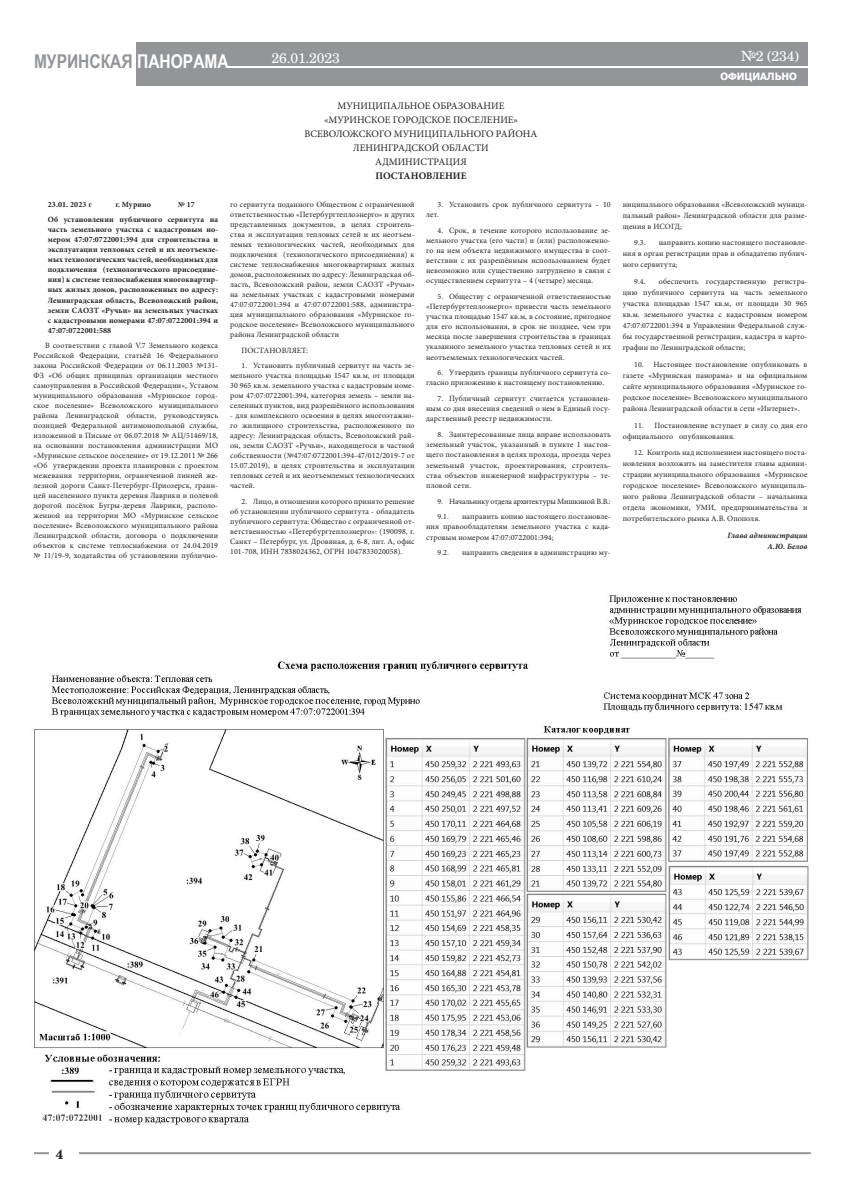
<style>
.page{position:relative;width:842px;height:1191px;background:#fff}
.page>*{position:absolute;margin:0;border:0;box-sizing:border-box;transform-origin:0 0}
.t1{font:700 19px "Arial Narrow";color:#939598}
.t2{font:14px "Te X Gyre Schola";letter-spacing:-.01em;color:#fff}
.t3{font:700 13px "Te X Gyre Schola";color:#231f20}
.Постановление_шапка{font:10px/14px "Minion Pro";color:#231f20;text-align:center}
.Постановление_шапка-2{font:700 10px "Minion Pro";color:#231f20}
.t4{font:700 10px "Tahoma";color:#fff}
.текст{font:8px/10px "Minion Pro";letter-spacing:.01em;color:#231f20;text-align:justify}
.решение_отбивка{font:700 8px/10px "Minion Pro";letter-spacing:.01em;color:#231f20;text-align:justify}
.текст-2{font:8px "Minion Pro";letter-spacing:-.02em;color:#231f20}
.подпись_главы{font:italic 700 8px/11px "Minion Pro";letter-spacing:.01em;color:#231f20;text-align:right}
.дата_до_отбивки{font:700 8px "Minion Pro";letter-spacing:.01em;color:#231f20}
.s1{color:#fff}
</style>
<div class="page">
<div style="left:136px;top:43px;width:672px;height:43px;background:#939598"></div>
<hr style="left:227px;top:66px;width:581px;height:2px;background:#fff">
<hr style="left:34px;top:1152px;width:777px;height:2px;background:#939598">
<div style="left:49px;top:1146px;width:29px;height:19px;background:#fff"></div>
<img style="left:31px;top:595px;width:778px;height:530px">
<h1 class="t1" style="left:34px;top:47px;width:196px">МУРИНСКАЯ <span class="s1">ПАНОРАМА</span></h1>
<h2 class="t2" style="left:271px;top:47px;width:70px">26.01.2023</h2>
<p class="дата_до_отбивки" style="left:48px;top:199px;width:45px">23.01. 2023 г</p>
<p class="дата_до_отбивки" style="left:115px;top:199px;width:37px">г. Мурино</p>
<p class="дата_до_отбивки" style="left:178px;top:199px;width:19px">№ 17</p>
<p class="решение_отбивка" style="left:48px;top:215px;width:172px">Об установлении публичного сервитута на часть земельного участка с кадастровым но&shy;мером 47:07:0722001:394 для строительства и эксплуатации тепловых сетей и их неотъемле&shy;мых технологических частей, необходимых для подключения (технологического присоедине&shy;ния) к системе теплоснабжения многоквартир&shy;ных жилых домов, расположенных по адресу:<br>Ленинградская область, Всеволожский район, земли САОЗТ «Ручьи» на земельных участках с кадастровыми номерами 47:07:0722001:394 и 47:07:0722001:588</p>
<p class="текст" style="left:34px;top:341px;width:186px;text-indent:11px">В соответствии с главой V.7 Земельного кодекса Российской Федерации, статьёй 16 Федерального закона Российской Федерации от 06.11.2003 №131- ФЗ «Об общих принципах организации местного самоуправления в Российской Федерации», Уставом муниципального образования «Муринское город&shy;ское поселение» Всеволожского муниципального района Ленинградской области, руководствуясь позицией Федеральной антимонопольной службы, изложенной в Письме от 06.07.2018 № АЦ/51469/18, на основании постановления администрации МО «Муринское сельское поселение» от 19.12.2011 № 266 «Об утверждении проекта планировки с проектом межевания территории, ограниченной линией же&shy;лезной дороги Санкт-Петербург-Приозерск, грани&shy;цей населенного пункта деревня Лаврики и полевой дорогой посёлок Бугры-деревя Лаврики, располо&shy;женной на территории МО «Муринское сельское поселение» Всеволожского муниципального района Ленинградской области, договора о подключении объектов к системе теплоснабжения от 24.04.2019 № 11/19-9, ходатайства об установлении публично-</p>
<p class="Постановление_шапка" style="left:337px;top:99px;width:168px">МУНИЦИПАЛЬНОЕ ОБРАЗОВАНИЕ</p>
<p class="Постановление_шапка" style="left:324px;top:113px;width:195px">«МУРИНСКОЕ ГОРОДСКОЕ ПОСЕЛЕНИЕ»</p>
<p class="Постановление_шапка" style="left:305px;top:127px;width:234px">ВСЕВОЛОЖСКОГО МУНИЦИПАЛЬНОГО РАЙОНА<br>ЛЕНИНГРАДСКОЙ ОБЛАСТИ</p>
<p class="Постановление_шапка" style="left:375px;top:155px;width:93px">АДМИНИСТРАЦИЯ</p>
<p class="Постановление_шапка-2" style="left:375px;top:170px;width:93px">ПОСТАНОВЛЕНИЕ</p>
<p class="текст" style="left:230px;top:199px;width:186px">го сервитута поданного Обществом с ограниченной ответственностью «Петербургтеплоэнерго» и других представленных документов, в целях строитель&shy;ства и эксплуатации тепловых сетей и их неотъем&shy;лемых технологических частей, необходимых для подключения (технологического присоединения) к системе теплоснабжения многоквартирных жилых домов, расположенных по адресу: Ленинградская об&shy;ласть, Всеволожский район, земли САОЗТ «Ручьи» на земельных участках с кадастровыми номерами 47:07:0722001:394 и 47:07:0722001:588, администра&shy;ция муниципального образования «Муринское го&shy;родское поселение» Всеволожского муниципального района Ленинградской области</p>
<p class="текст" style="left:241px;top:345px;width:68px">ПОСТАНОВЛЯЕТ:</p>
<p class="текст" style="left:230px;top:361px;width:186px;text-indent:11px">1. Установить публичный сервитут на часть зе&shy;мельного участка площадью 1547 кв.м, от площади 30 965 кв.м. земельного участка с кадастровым номе&shy;ром 47:07:0722001:394, категория земель – земли на&shy;селенных пунктов, вид разрешённого использования</p>
<p class="текст" style="left:230px;top:411px;width:186px">- для комплексного освоения в целях многоэтажно&shy;го жилищного строительства, расположенного по адресу: Ленинградская область, Всеволожский рай&shy;он, земли САОЗТ «Ручьи», находящегося в частной собственности (№47:07:0722001:394-47/012/2019-7 от 15.07.2019), в целях строительства и эксплуатации тепловых сетей и их неотъемлемых технологических частей.</p>
<p class="текст" style="left:230px;top:496px;width:186px;text-indent:11px">2. Лицо, в отношении которого принято решение об установлении публичного сервитута - обладатель публичного сервитута: Общество с ограниченной от&shy;ветственностью «Петербургтеплоэнерго»: (190098, г.<br>Санкт – Петербург, ул. Дровяная, д. 6-8, лит. А, офис 101-708, ИНН 7838024362, ОГРН 1047833020058).</p>
<p class="текст" style="left:426px;top:199px;width:186px;text-indent:11px">3. Установить срок публичного сервитута – 10 лет.</p>
<p class="текст" style="left:426px;top:225px;width:186px;text-indent:11px">4. Срок, в течение которого использование зе&shy;мельного участка (его части) и (или) расположенно&shy;го на нем объекта недвижимого имущества в соот&shy;ветствии с их разрешённым использованием будет невозможно или существенно затруднено в связи с осуществлением сервитута – 4 (четыре) месяца.</p>
<p class="текст" style="left:426px;top:291px;width:186px;text-indent:11px">5. Обществу с ограниченной ответственностью «Петербургтеплоэнерго» привести часть земельного участка площадью 1547 кв.м, в состояние, пригодное для его использования, в срок не позднее, чем три месяца после завершения строительства в границах указанного земельного участка тепловых сетей и их неотъемлемых технологических частей.</p>
<p class="текст" style="left:426px;top:368px;width:186px;text-indent:11px">6. Утвердить границы публичного сервитута со&shy;гласно приложению к настоящему постановлению.</p>
<p class="текст" style="left:426px;top:394px;width:186px;text-indent:11px">7. Публичный сервитут считается установлен&shy;ным со дня внесения сведений о нем в Единый госу&shy;дарственный реестр недвижимости.</p>
<p class="текст" style="left:426px;top:429px;width:186px;text-indent:11px">8. Заинтересованные лица вправе использовать земельный участок, указанный в пункте 1 настоя&shy;щего постановления в целях прохода, проезда через земельный участок, проектирования, строитель&shy;ства объектов инженерной инфраструктуры – те&shy;пловой сети.</p>
<p class="текст-2" style="left:437px;top:495px;width:175px">9. Начальнику отдела архитектуры Мишкиной В.В.:</p>
<p class="текст" style="left:437px;top:512px;width:13px">9.1.</p>
<p class="текст" style="left:426px;top:512px;width:186px;text-indent:36px">направить копию настоящего постановле&shy;ния правообладателям земельного участка с када&shy;стровым номером 47:07:0722001:394;</p>
<p class="текст" style="left:437px;top:548px;width:13px">9.2.</p>
<p class="текст" style="left:462px;top:548px;width:150px">направить сведения в администрацию му-</p>
<h2 class="t2" style="left:741px;top:46px;width:60px">№2 (234)</h2>
<p class="t4" style="left:720px;top:70px;width:78px">ОФИЦИАЛЬНО</p>
<p class="текст" style="left:623px;top:199px;width:186px;line-height:11px">ниципального образования «Всеволожский муници&shy;пальный район» Ленинградской области для разме&shy;щения в ИСОГД;</p>
<p class="текст" style="left:634px;top:238px;width:13px">9.3.</p>
<p class="текст" style="left:623px;top:237px;width:186px;line-height:11px;text-indent:36px">направить копию настоящего постановле&shy;ния в орган регистрации прав и обладателю публич&shy;ного сервитута;</p>
<p class="текст" style="left:634px;top:277px;width:13px">9.4.</p>
<p class="текст" style="left:623px;top:276px;width:186px;line-height:11px;text-indent:36px">обеспечить государственную регистра&shy;цию публичного сервитута на часть земельного участка площадью 1547 кв.м, от площади 30 965 кв.м. земельного участка с кадастровым номером 47:07:0722001:394 в Управлении Федеральной служ&shy;бы государственной регистрации, кадастра и карто&shy;графии по Ленинградской области;</p>
<p class="текст" style="left:623px;top:359px;width:186px;line-height:11px;text-indent:11px">10. Настоящее постановление опубликовать в газете «Муринская панорама» и на официальном сайте муниципального образования «Муринское го&shy;родское поселение» Всеволожского муниципального района Ленинградской области в сети «Интернет».</p>
<p class="текст" style="left:623px;top:419px;width:186px;line-height:11px;text-indent:11px">11. Постановление вступает в силу со дня его официального опубликования.</p>
<p class="текст" style="left:623px;top:447px;width:186px;line-height:11px;text-indent:11px">12. Контроль над исполнением настоящего поста&shy;новления возложить на заместителя главы админи&shy;страции муниципального образования «Муринское городское поселение» Всеволожского муниципаль&shy;ного района Ленинградской области – начальника отдела экономики, УМИ, предпринимательства и потребительского рынка А.В. Опополя.</p>
<p class="подпись_главы" style="left:727px;top:530px;width:81px">Глава администрации<br>А.Ю. Белов</p>
<h3 class="t3" style="left:56px;top:1143px;width:9px">4</h3>
</div>
